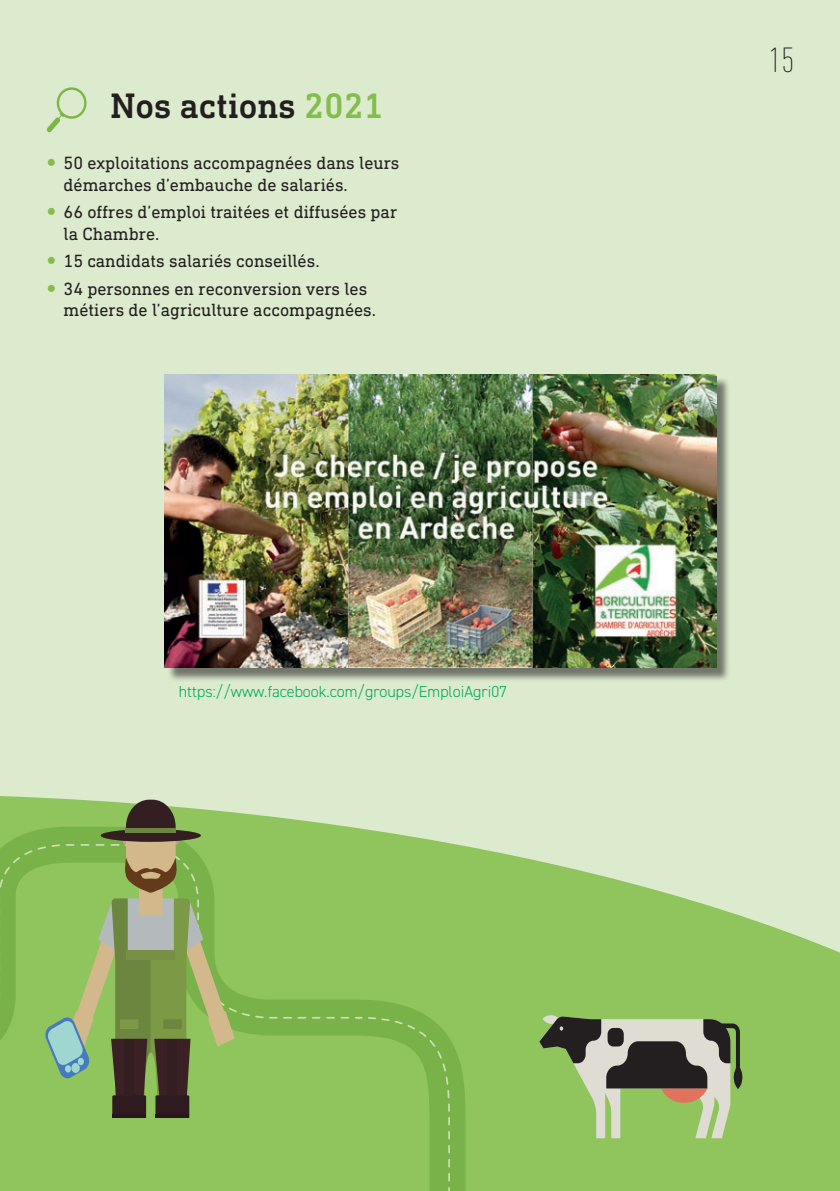
<style>
.page{position:relative;width:840px;height:1191px;background:#fff}
.page>*{position:absolute;margin:0;border:0;box-sizing:border-box;transform-origin:0 0}
.t1{font:500 36px "DIN Next Slab Pro";color:#231f20}
.t2{font:200 condensed 36px "DIN Next LT Pro";color:#231f20}
.t3{font:18px/21.6px "DIN Next Slab Pro";color:#231f20}
.t4{font:300 16px "DIN2014";color:#00a955}
.s1{color:#83bd4c}
</style>
<div class="page">
<div style="left:0;top:0;width:839px;height:1191px;background:#dcebce"></div>
<svg style="left:46px;top:87px;width:41px;height:46px"></svg>
<svg style="left:0;top:796px;width:839px;height:395px;fill:#90c45d"></svg>
<svg style="left:268px;top:824px;width:199px;height:367px;background:#96c669"></svg>
<svg style="left:0;top:843px;width:450px;height:348px;background:#8dc15a"></svg>
<svg style="left:0;top:799px;width:268px;height:318px;background:#88ac5c"></svg>
<svg style="left:539px;top:1014px;width:204px;height:124px"></svg>
<div style="left:167px;top:377px;width:563px;height:305px;background:#231f20;opacity:.57"></div>
<img style="left:165px;top:375px;width:551px;height:293px">
<h1 class="t1" style="left:110px;top:85px;width:274px">Nos actions <span class="s1">2021</span></h1>
<p class="t3" style="left:64px;top:152px;width:337px">50 exploitations accompagnées dans leurs démarches d’embauche de salariés.</p>
<p class="t3" style="left:64px;top:201px;width:335px">66 offres d’emploi traitées et diffusées par la Chambre.</p>
<p class="t3" style="left:64px;top:247px;width:305px;line-height:27.2px">15 candidats salariés conseillés.<br>34 personnes en reconversion vers les</p>
<p class="t3" style="left:64px;top:299px;width:314px">métiers de l’agriculture accompagnées.</p>
<p class="t4" style="left:179px;top:682px;width:329px">https://www.facebook.com/groups/EmploiAgri07</p>
<h1 class="t2" style="left:768px;top:40px;width:27px">15</h1>
</div>
